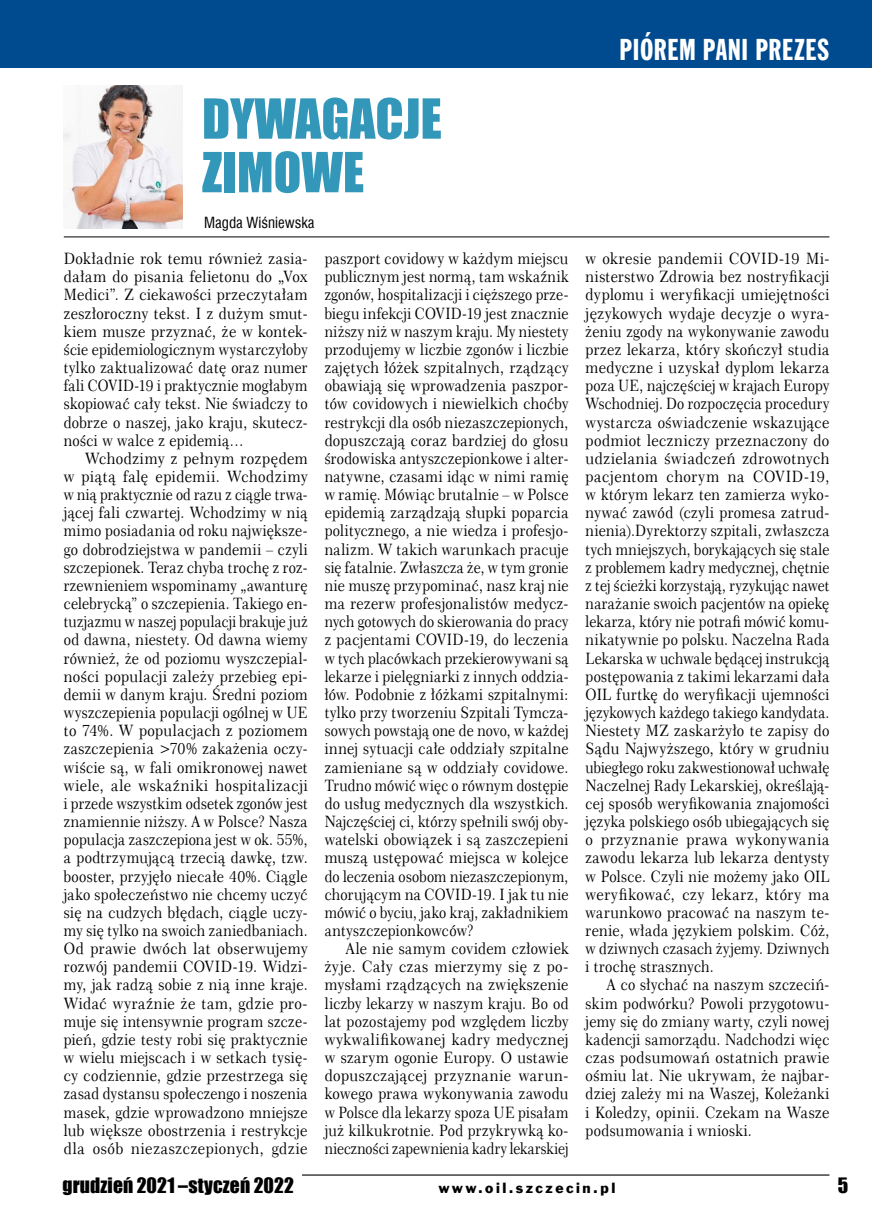
<style>
.page{position:relative;width:872px;height:1221px;background:#fff}
.page>*{position:absolute;margin:0;border:0;box-sizing:border-box;transform-origin:0 0}
.t1{font:51px/53.6px "Impact";color:#3397b9}
.t2{font:30px "Frank Goth X Cn EU";letter-spacing:.02em;color:#fff}
.t3{font:19.5px "Impact";letter-spacing:.005em;color:#000}
.t4{font:15.6px/18.1px "Century 751 No 2 EU";letter-spacing:.025em;color:#000;text-align:justify;scale:.94 1}
.t5{font:15.6px/18.1px "Century 751 No 2 EU";letter-spacing:.025em;color:#000;text-align:justify;scale:.91 1}
.t6{font:15.6px/18.1px "Century 751 No 2 EU";letter-spacing:.025em;color:#000;text-align:justify;scale:.92 1}
.t7{font:15px "Swis 721 Cn EU";color:#000}
.t8{font:13.5px "Frank Goth EU";letter-spacing:.185em;color:#000}
</style>
<div class="page">
<div style="left:0;top:0;width:872px;height:68px;background:#004a8f"></div>
<hr style="left:302px;top:1174px;width:527px;height:1px;background:#000">
<img style="left:64px;top:85px;width:119px;height:143px">
<hr style="left:64px;top:236px;width:765px;height:1px;background:#000">
<h1 class="t1" style="left:202px;top:90px;width:241px">DYWAGACJE<br>ZIMOWE</h1>
<p class="t7" style="left:204px;top:213px;width:112px">Magda Wiśniewska</p>
<p class="t4" style="left:64px;top:250px;width:261px">Dokładnie rok temu również zasia&shy;dałam do pisania felietonu do „Vox Medici”. Z ciekawości przeczytałam zeszłoroczny tekst. I z dużym smut&shy;kiem musze przyznać, że w kontek&shy;ście epidemiologicznym wystarczyłoby tylko zaktualizować datę oraz numer fali COVID-19 i praktycznie mogłabym skopiować cały tekst. Nie świadczy to dobrze o naszej, jako kraju, skutecz&shy;ności w walce z epidemią…</p>
<p class="t4" style="left:64px;top:449px;width:261px;text-indent:21px">Wchodzimy z pełnym rozpędem w piątą falę epidemii. Wchodzimy w nią praktycznie od razu z ciągle trwa&shy;jącej fali czwartej. Wchodzimy w nią mimo posiadania od roku największe&shy;go dobrodziejstwa w pandemii – czyli szczepionek. Teraz chyba trochę z roz&shy;rzewnieniem wspominamy „awanturę celebrycką” o szczepienia. Takiego en&shy;tuzjazmu w naszej populacji brakuje już od dawna, niestety. Od dawna wiemy również, że od poziomu wyszczepial&shy;ności populacji zależy przebieg epi&shy;demii w danym kraju. Średni poziom wyszczepienia populacji ogólnej w UE to 74%. W populacjach z poziomem zaszczepienia &gt;70% zakażenia oczy&shy;wiście są, w fali omikronowej nawet wiele, ale wskaźniki hospitalizacji i przede wszystkim odsetek zgonów jest znamiennie niższy. A w Polsce? Nasza populacja zaszczepiona jest w ok. 55%, a podtrzymującą trzecią dawkę, tzw. booster, przyjęło niecałe 40%. Ciągle jako społeczeństwo nie chcemy uczyć się na cudzych błędach, ciągle uczy&shy;my się tylko na swoich zaniedbaniach.<br>Od prawie dwóch lat obserwujemy rozwój pandemii COVID-19. Widzi&shy;my, jak radzą sobie z nią inne kraje.<br>Widać wyraźnie że tam, gdzie pro&shy;muje się intensywnie program szcze&shy;pień, gdzie testy robi się praktycznie w wielu miejscach i w setkach tysię&shy;cy codziennie, gdzie przestrzega się zasad dystansu społeczengo i noszenia masek, gdzie wprowadzono mniejsze lub większe obostrzenia i restrykcje dla osób niezaszczepionych, gdzie</p>
<p class="t5" style="left:325px;top:250px;width:269px">paszport covidowy w każdym miejscu publicznym jest normą, tam wskaźnik zgonów, hospitalizacji i cięższego prze&shy;biegu infekcji COVID-19 jest znacznie niższy niż w naszym kraju. My niestety przodujemy w liczbie zgonów i liczbie zajętych łóżek szpitalnych, rządzący obawiają się wprowadzenia paszpor&shy;tów covidowych i niewielkich choćby restrykcji dla osób niezaszczepionych, dopuszczają coraz bardziej do głosu środowiska antyszczepionkowe i alter&shy;natywne, czasami idąc w nimi ramię w ramię. Mówiąc brutalnie – w Polsce epidemią zarządzają słupki poparcia politycznego, a nie wiedza i profesjo&shy;nalizm. W takich warunkach pracuje się fatalnie. Zwłaszcza że, w tym gronie nie muszę przypominać, nasz kraj nie ma rezerw profesjonalistów medycz&shy;nych gotowych do skierowania do pracy z pacjentami COVID-19, do leczenia w tych placówkach przekierowywani są lekarze i pielęgniarki z innych oddzia&shy;łów. Podobnie z łóżkami szpitalnymi: tylko przy tworzeniu Szpitali Tymcza&shy;sowych powstają one de novo, w każdej innej sytuacji całe oddziały szpitalne zamieniane są w oddziały covidowe.<br>Trudno mówić więc o równym dostępie do usług medycznych dla wszystkich.<br>Najczęściej ci, którzy spełnili swój oby&shy;watelski obowiązek i są zaszczepieni muszą ustępować miejsca w kolejce do leczenia osobom niezaszczepionym, chorującym na COVID-19. I jak tu nie mówić o byciu, jako kraj, zakładnikiem antyszczepionkowców?</p>
<p class="t6" style="left:325px;top:939px;width:267px;text-indent:21px">Ale nie samym covidem człowiek żyje. Cały czas mierzymy się z po&shy;mysłami rządzących na zwiększenie liczby lekarzy w naszym kraju. Bo od lat pozostajemy pod względem liczby wykwalifikowanej kadry medycznej w szarym ogonie Europy. O ustawie dopuszczającej przyznanie warun&shy;kowego prawa wykonywania zawodu w Polsce dla lekarzy spoza UE pisałam już kilkukrotnie. Pod przykrywką ko&shy;nieczności zapewnienia kadry lekarskiej</p>
<h2 class="t2" style="left:619px;top:31px;width:211px">PIÓREM PANI PREZES</h2>
<p class="t4" style="left:585px;top:250px;width:261px">w okresie pandemii COVID-19 Mi&shy;nisterstwo Zdrowia bez nostryfikacji dyplomu i weryfikacji umiejętności językowych wydaje decyzje o wyra&shy;żeniu zgody na wykonywanie zawodu przez lekarza, który skończył studia medyczne i uzyskał dyplom lekarza poza UE, najczęściej w krajach Europy Wschodniej. Do rozpoczęcia procedury wystarcza oświadczenie wskazujące podmiot leczniczy przeznaczony do udzielania świadczeń zdrowotnych pacjentom chorym na COVID-19, w którym lekarz ten zamierza wyko&shy;nywać zawód (czyli promesa zatrud&shy;nienia).Dyrektorzy szpitali, zwłaszcza tych mniejszych, borykających się stale z problemem kadry medycznej, chętnie z tej ścieżki korzystają, ryzykując nawet narażanie swoich pacjentów na opiekę lekarza, który nie potrafi mówić komu&shy;nikatywnie po polsku. Naczelna Rada Lekarska w uchwale będącej instrukcją postępowania z takimi lekarzami dała OIL furtkę do weryfikacji ujemności językowych każdego takiego kandydata.<br>Niestety MZ zaskarżyło te zapisy do Sądu Najwyższego, który w grudniu ubiegłego roku zakwestionował uchwałę Naczelnej Rady Lekarskiej, określają&shy;cej sposób weryfikowania znajomości języka polskiego osób ubiegających się o przyznanie prawa wykonywania zawodu lekarza lub lekarza dentysty w Polsce. Czyli nie możemy jako OIL weryfikować, czy lekarz, który ma warunkowo pracować na naszym te&shy;renie, włada językiem polskim. Cóż, w dziwnych czasach żyjemy. Dziwnych i trochę strasznych.</p>
<p class="t5" style="left:585px;top:976px;width:269px;text-indent:21px">A co słychać na naszym szczeciń&shy;skim podwórku? Powoli przygotowu&shy;jemy się do zmiany warty, czyli nowej kadencji samorządu. Nadchodzi więc czas podsumowań ostatnich prawie ośmiu lat. Nie ukrywam, że najbar&shy;dziej zależy mi na Waszej, Koleżanki i Koledzy, opinii. Czekam na Wasze podsumowania i wnioski.</p>
<p class="t3" style="left:63px;top:1169px;width:233px">grudzień 2021 –styczeń 2022</p>
<p class="t8" style="left:439px;top:1179px;width:178px">www.oil.szczecin.pl</p>
<p class="t3" style="left:838px;top:1169px;width:12px">5</p>
</div>
